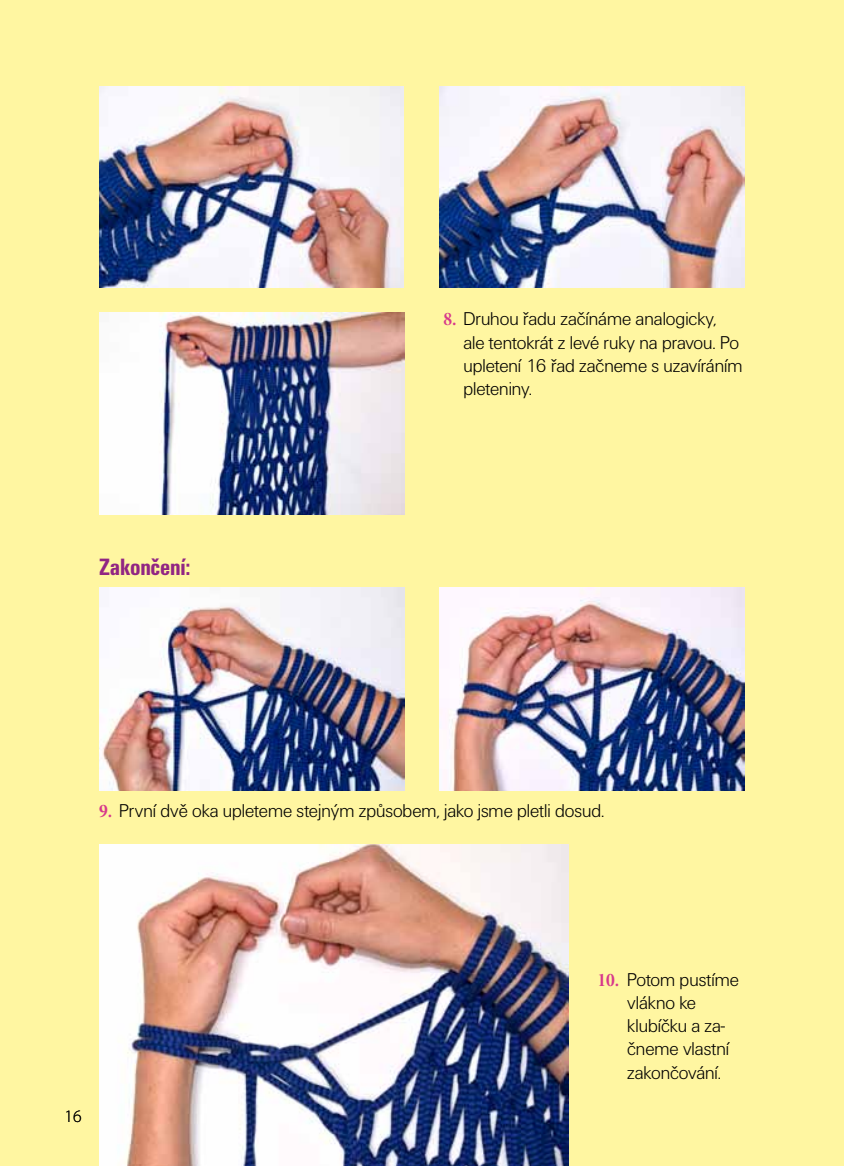
<style>
.page{position:relative;width:844px;height:1166px;background:#fff}
.page>*{position:absolute;margin:0;border:0;box-sizing:border-box;transform-origin:0 0}
.t1{font:700 condensed 24.5px "U001 DOT";letter-spacing:-.01em;color:#912583}
.t2{font:19.25px/23.1px "U001 DOT Ligh";color:#000}
.t3{font:300 17.5px "Myriad Pro";color:#000}
.s1{font-family:"Minion Pro Bold Cn Subh";color:#d7388b}
</style>
<div class="page">
<div style="left:0;top:0;width:843px;height:1166px;background:#fff6a1"></div>
<img style="left:99px;top:844px;width:469px;height:322px">
<img style="left:99px;top:588px;width:305px;height:202px">
<img style="left:439px;top:588px;width:305px;height:202px">
<img style="left:439px;top:87px;width:305px;height:201px">
<img style="left:99px;top:313px;width:305px;height:202px">
<img style="left:99px;top:87px;width:304px;height:201px">
<p class="t1" style="left:99px;top:552px;width:93px">Zakončení:</p>
<p class="t2" style="left:463px;top:308px;width:280px;text-indent:-20px"><span class="s1">8.</span> Druhou řadu začínáme analogicky, ale tentokrát z levé ruky na pravou. Po upletení 16 řad začneme s uzavíráním pleteniny.</p>
<p class="t2" style="left:99px;top:799px;width:506px"><span class="s1">9.</span> První dvě oka upleteme stejným způsobem, jako jsme pletli dosud.</p>
<p class="t3" style="left:64px;top:1106px;width:19px">16</p>
<p class="t2" style="left:627px;top:968px;width:113px;text-indent:-30px"><span class="s1">10.</span> Potom pustíme vlákno ke klubíčku a za&shy;čneme vlastní zakončování.</p>
</div>
